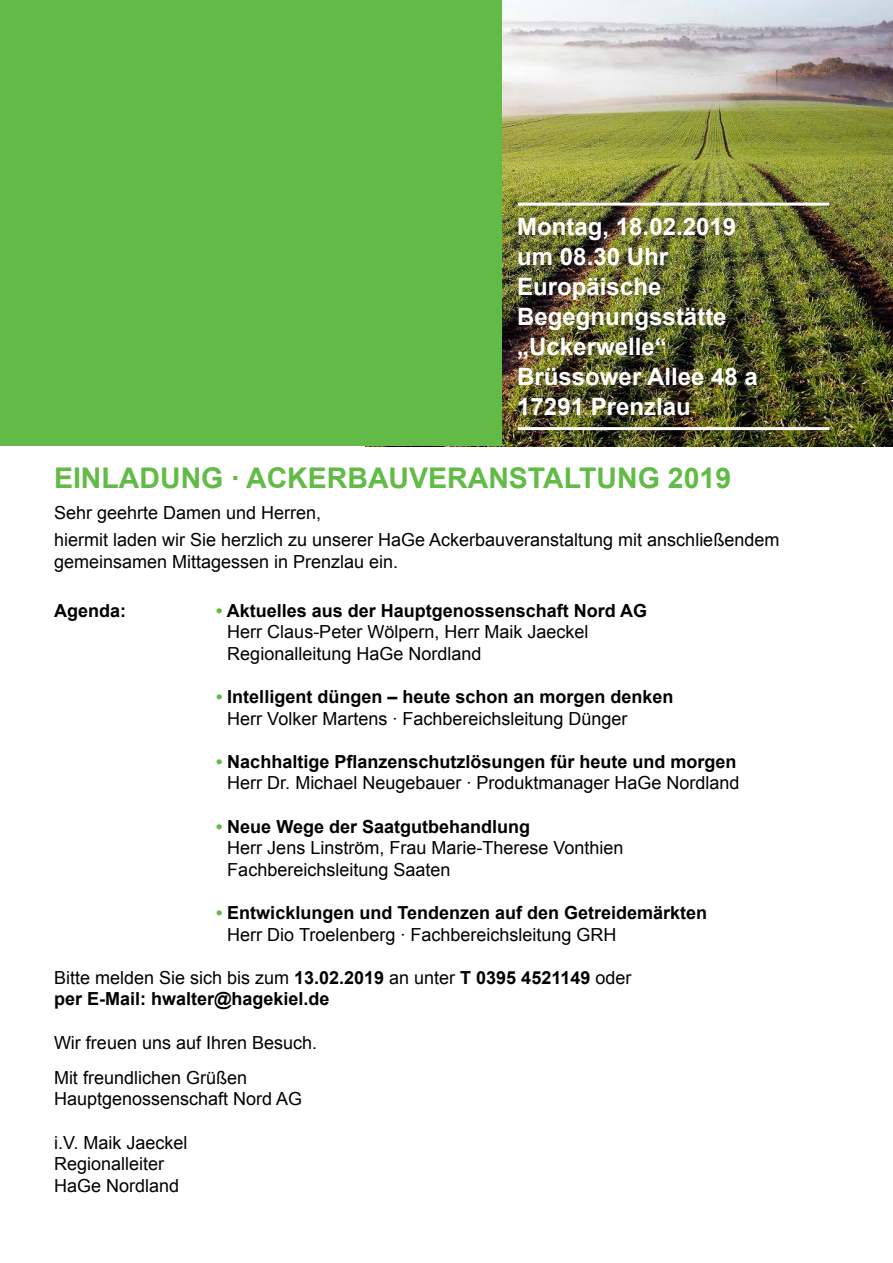
<style>
.page{position:relative;width:893px;height:1263px;background:#fff}
.page>*{position:absolute;margin:0;border:0;box-sizing:border-box;transform-origin:0 0}
.t1{font:700 28.5px "Arial";color:#62bb46}
.t2{font:700 24px/30px "Arial";color:#fff}
.t3{font:18px/21.6px "Arial";color:#000}
.t4{font:700 18px/21.6px "Arial";color:#000}
.s1{color:#62bb46}
.s2{font-weight:700;color:#fff}
.s3{font-weight:400}
</style>
<div class="page">
<img style="left:366px;top:0;width:527px;height:446px">
<div style="left:0;top:1px;width:501px;height:445px;background:#62bb46"></div>
<hr style="left:518px;top:203px;width:311px;height:3px;background:#fff">
<hr style="left:518px;top:427px;width:311px;height:3px;background:#fff">
<h2 class="t2" style="left:517px;top:214px;width:242px">Montag, 18.02.2019 um 08.30 Uhr<br>Europäische<br>Begegnungsstätte „Uckerwelle“<br>Brüssower Allee 48 a<br>17291 Prenzlau</h2>
<h1 class="t1" style="left:54px;top:459px;width:679px">EINLADUNG ∙ ACKERBAUVERANSTALTUNG 2019</h1>
<p class="t3" style="left:54px;top:500px;width:727px;line-height:27.6px">Sehr geehrte Damen und Herren,<br>hiermit laden wir Sie herzlich zu unserer HaGe Ackerbauveranstaltung mit anschließendem</p>
<p class="t3" style="left:54px;top:552px;width:346px">gemeinsamen Mittagessen in Prenzlau ein.</p>
<p class="t4" style="left:54px;top:601px;width:74px">Agenda:</p>
<p class="t4" style="left:216px;top:601px;width:433px"><span class="s1">•</span> Aktuelles aus der Hauptgenossenschaft Nord AG</p>
<p class="t3" style="left:216px;top:623px;width:374px"><span class="s2">•</span> Herr Claus-Peter Wölpern, Herr Maik Jaeckel</p>
<p class="t3" style="left:216px;top:644px;width:267px"><span class="s2">•</span> Regionalleitung HaGe Nordland</p>
<p class="t4" style="left:216px;top:687px;width:459px"><span class="s1">•</span> Intelligent düngen – heute schon an morgen denken</p>
<p class="t3" style="left:216px;top:708px;width:413px"><span class="s2">•</span> Herr Volker Martens ∙ Fachbereichsleitung Dünger</p>
<p class="t4" style="left:216px;top:751px;width:522px"><span class="s1">•</span> Nachhaltige Pflanzenschutzlösungen für heute und morgen</p>
<p class="t3" style="left:216px;top:772px;width:525px"><span class="s2">•</span> Herr Dr. Michael Neugebauer ∙ Produktmanager HaGe Nordland</p>
<p class="t4" style="left:216px;top:817px;width:316px"><span class="s1">•</span> Neue Wege der Saatgutbehandlung</p>
<p class="t3" style="left:216px;top:837px;width:409px"><span class="s2">•</span> Herr Jens Linström, Frau Marie-Therese Vonthien</p>
<p class="t3" style="left:216px;top:859px;width:236px"><span class="s2">•</span> Fachbereichsleitung Saaten</p>
<p class="t4" style="left:216px;top:903px;width:493px"><span class="s1">•</span> Entwicklungen und Tendenzen auf den Getreidemärkten</p>
<p class="t3" style="left:216px;top:925px;width:402px"><span class="s2">•</span> Herr Dio Troelenberg ∙ Fachbereichsleitung GRH</p>
<p class="t4" style="left:54px;top:968px;width:579px"><span class="s3">Bitte melden Sie sich bis zum</span> 13.02.2019 <span class="s3">an unter</span> T 0395 4521149 <span class="s3">oder </span>per E-Mail: hwalter@hagekiel.de</p>
<p class="t3" style="left:54px;top:1026px;width:265px;line-height:35.1px">Wir freuen uns auf Ihren Besuch.<br>Mit freundlichen Grüßen</p>
<p class="t3" style="left:54px;top:1090px;width:250px">Hauptgenossenschaft Nord AG</p>
<p class="t3" style="left:54px;top:1133px;width:135px">i.V. Maik Jaeckel<br>Regionalleiter<br>HaGe Nordland</p>
</div>
